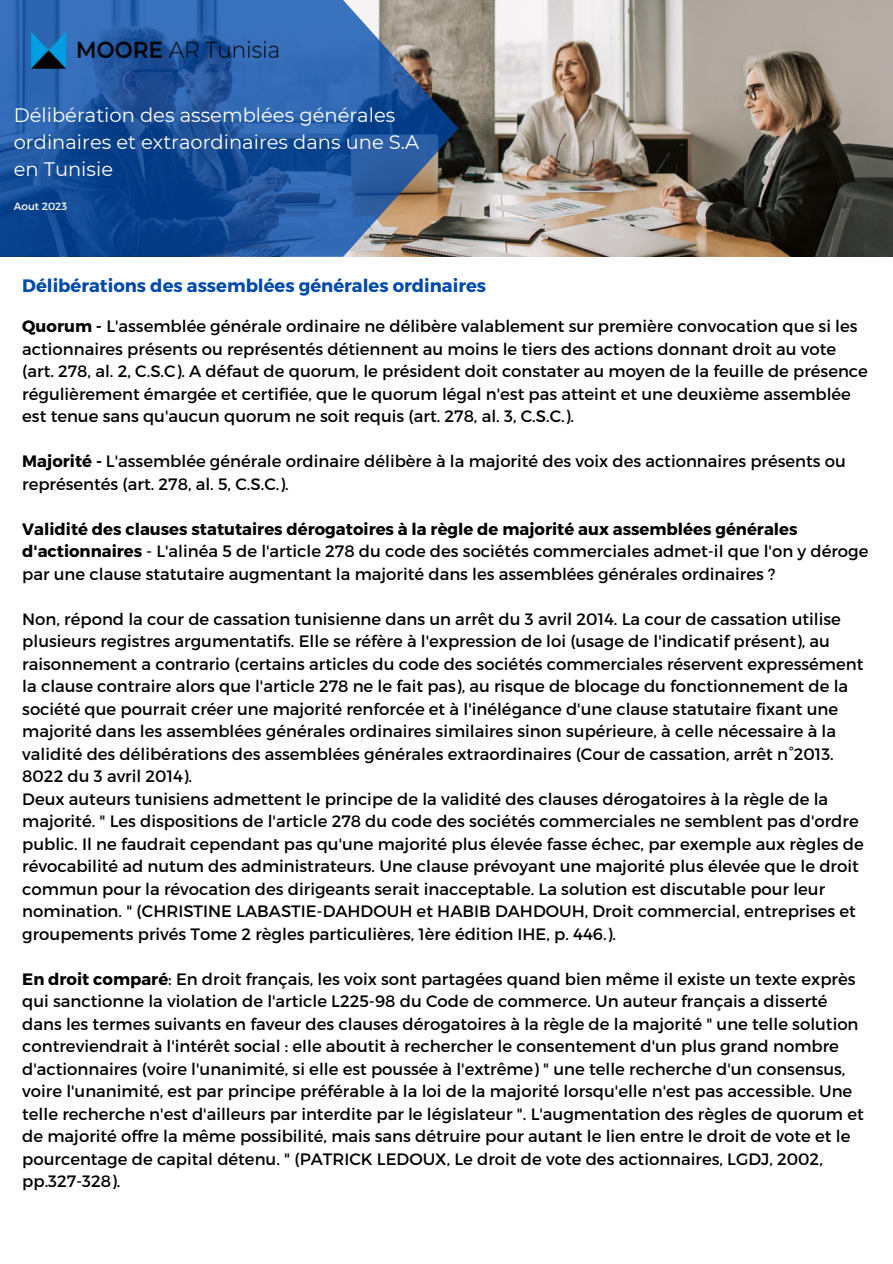
<style>
.page{position:relative;width:893px;height:1264px;background:#fff}
.page>*{position:absolute;margin:0;border:0;box-sizing:border-box;transform-origin:0 0}
.t1{font:19.5px/27px "Montserrat";color:#fff}
.t2{font:700 18px "Montserrat";color:#004aad}
.t3{font:16.5px/22.5px "Montserrat";color:#000}
.t4{font:10.5px "Montserrat";color:#fff}
.s1{font-weight:700}
</style>
<div class="page">
<img style="left:458px;top:0;width:434px;height:256px">
<svg style="left:0;top:0;width:458px;height:257px;background:#305d9a"></svg>
<img style="left:32px;top:30px;width:285px;height:46px">
<p class="t1" style="left:14px;top:101px;width:407px">Délibération des assemblées générales ordinaires et extraordinaires dans une S.A en Tunisie</p>
<p class="t4" style="left:14px;top:200px;width:55px">Aout 2023</p>
<p class="t2" style="left:22px;top:274px;width:465px">Délibérations des assemblées générales ordinaires</p>
<p class="t3" style="left:22px;top:314px;width:847px"><span class="s1">Quorum -</span> L'assemblée générale ordinaire ne délibère valablement sur première convocation que si les actionnaires présents ou représentés détiennent au moins le tiers des actions donnant droit au vote (art. 278, al. 2, C.S.C). A défaut de quorum, le président doit constater au moyen de la feuille de présence régulièrement émargée et certifiée, que le quorum légal n'est pas atteint et une deuxième assemblée est tenue sans qu'aucun quorum ne soit requis (art. 278, al. 3, C.S.C.).</p>
<p class="t3" style="left:22px;top:449px;width:825px"><span class="s1">Majorité -</span> L'assemblée générale ordinaire délibère à la majorité des voix des actionnaires présents ou représentés (art. 278, al. 5, C.S.C.).</p>
<p class="t3" style="left:22px;top:517px;width:847px"><span class="s1">Validité des clauses statutaires dérogatoires à la règle de majorité aux assemblées générales d'actionnaires</span> - L'alinéa 5 de l'article 278 du code des sociétés commerciales admet-il que l'on y déroge par une clause statutaire augmentant la majorité dans les assemblées générales ordinaires ?</p>
<p class="t3" style="left:22px;top:607px;width:842px">Non, répond la cour de cassation tunisienne dans un arrêt du 3 avril 2014. La cour de cassation utilise plusieurs registres argumentatifs. Elle se réfère à l'expression de loi (usage de l'indicatif présent), au raisonnement a contrario (certains articles du code des sociétés commerciales réservent expressément la clause contraire alors que l'article 278 ne le fait pas), au risque de blocage du fonctionnement de la société que pourrait créer une majorité renforcée et à l'inélégance d'une clause statutaire fixant une majorité dans les assemblées générales ordinaires similaires sinon supérieure, à celle nécessaire à la validité des délibérations des assemblées générales extraordinaires (Cour de cassation, arrêt n°2013.<br>8022 du 3 avril 2014).</p>
<p class="t3" style="left:22px;top:786px;width:843px">Deux auteurs tunisiens admettent le principe de la validité des clauses dérogatoires à la règle de la majorité. " Les dispositions de l'article 278 du code des sociétés commerciales ne semblent pas d'ordre public. Il ne faudrait cependant pas qu'une majorité plus élevée fasse échec, par exemple aux règles de révocabilité ad nutum des administrateurs. Une clause prévoyant une majorité plus élevée que le droit commun pour la révocation des dirigeants serait inacceptable. La solution est discutable pour leur nomination. " (CHRISTINE LABASTIE-DAHDOUH et HABIB DAHDOUH, Droit commercial, entreprises et groupements privés Tome 2 règles particulières, 1ère édition IHE, p. 446.).</p>
<p class="t3" style="left:22px;top:966px;width:843px"><span class="s1">En droit comparé</span>: En droit français, les voix sont partagées quand bien même il existe un texte exprès qui sanctionne la violation de l'article L225-98 du Code de commerce. Un auteur français a disserté dans les termes suivants en faveur des clauses dérogatoires à la règle de la majorité " une telle solution contreviendrait à l'intérêt social : elle aboutit à rechercher le consentement d'un plus grand nombre d'actionnaires (voire l'unanimité, si elle est poussée à l'extrême) " une telle recherche d'un consensus, voire l'unanimité, est par principe préférable à la loi de la majorité lorsqu'elle n'est pas accessible. Une telle recherche n'est d'ailleurs par interdite par le législateur ". L'augmentation des règles de quorum et de majorité offre la même possibilité, mais sans détruire pour autant le lien entre le droit de vote et le pourcentage de capital détenu. " (PATRICK LEDOUX, Le droit de vote des actionnaires, LGDJ, 2002, pp.327-328).</p>
</div>
